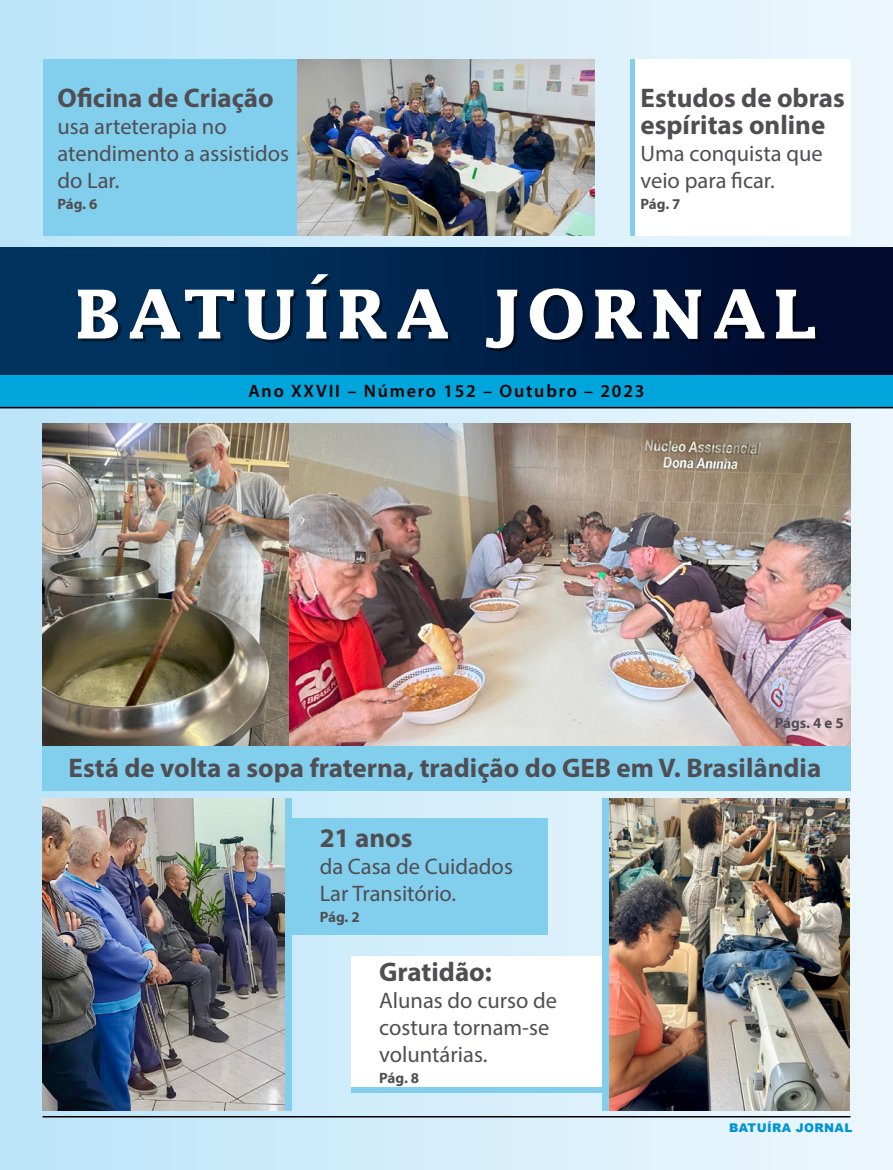
<style>
.page{position:relative;width:893px;height:1170px;background:#fff}
.page>*{position:absolute;margin:0;border:0;box-sizing:border-box;transform-origin:0 0}
.t1{font:700 27px/27px "Myriad Pro";color:#504e53}
.t2{font:22.5px/27px "Myriad Pro";color:#504e53}
.t3{font:600 18px "Myriad Pro";letter-spacing:.1em;color:#000}
.t4{font:700 15px "Myriad Pro";color:#504e53}
.t5{font:900 12px "Arial";letter-spacing:.035em;color:#0094d2}
</style>
<div class="page">
<div style="left:0;top:407px;width:893px;height:762px;background:linear-gradient(to right,#bae2f7,#ebf5fa)"></div>
<div style="left:351px;top:956px;width:253px;height:133px;background:#fff"></div>
<div style="left:351px;top:1087px;width:253px;height:5px;background:#82cfed"></div>
<div style="left:288px;top:818px;width:260px;height:116px;background:#82cfed"></div>
<img style="left:42px;top:423px;width:808px;height:323px">
<div style="left:0;top:0;width:893px;height:264px;background:linear-gradient(to right,#bbe4f9,#edf7fd)"></div>
<div style="left:634px;top:60px;width:216px;height:176px;background:#fff"></div>
<div style="left:43px;top:60px;width:255px;height:176px;background:#82cfed"></div>
<div style="left:0;top:375px;width:893px;height:32px;background:#00a5db"></div>
<hr style="left:0;top:407px;width:893px;height:1px;background:#000">
<div style="left:0;top:247px;width:893px;height:128px;background:linear-gradient(to right,#003a68,#00092b)"></div>
<svg style="left:78px;top:289px;width:43px;height:52px"></svg>
<svg style="left:130px;top:289px;width:107px;height:52px"></svg>
<svg style="left:245px;top:289px;width:52px;height:54px"></svg>
<svg style="left:306px;top:274px;width:26px;height:67px"></svg>
<svg style="left:340px;top:289px;width:50px;height:52px"></svg>
<svg style="left:397px;top:289px;width:54px;height:52px"></svg>
<svg style="left:486px;top:289px;width:34px;height:62px"></svg>
<svg style="left:530px;top:288px;width:56px;height:55px"></svg>
<svg style="left:595px;top:289px;width:50px;height:52px"></svg>
<svg style="left:653px;top:289px;width:51px;height:53px"></svg>
<svg style="left:714px;top:289px;width:54px;height:52px"></svg>
<svg style="left:776px;top:289px;width:42px;height:52px"></svg>
<hr style="left:43px;top:1115px;width:807px;height:2px;background:#000">
<hr style="left:630px;top:60px;width:4px;height:176px;background:#82cfed">
<img style="left:42px;top:798px;width:243px;height:312px">
<img style="left:609px;top:798px;width:241px;height:312px">
<div style="left:285px;top:798px;width:6px;height:312px;background:#82cfed"></div>
<div style="left:602px;top:798px;width:7px;height:312px;background:#82cfed"></div>
<div style="left:42px;top:746px;width:808px;height:44px;background:#82cfed"></div>
<img style="left:297px;top:60px;width:297px;height:176px">
<p class="t1" style="left:57px;top:84px;width:218px">Oficina de Criação</p>
<p class="t2" style="left:57px;top:113px;width:233px">usa arteterapia no atendimento a assistidos do Lar.</p>
<p class="t4" style="left:57px;top:194px;width:42px">Pág. 6</p>
<p class="t1" style="left:640px;top:84px;width:206px">Estudos de obras espíritas online</p>
<p class="t2" style="left:640px;top:140px;width:184px">Uma conquista que veio para ficar.</p>
<p class="t4" style="left:640px;top:194px;width:42px">Pág. 7</p>
<p class="t3" style="left:248px;top:379px;width:398px">Ano XXVII – Número 152 – Outubro – 2023</p>
<p class="t4" style="left:775px;top:712px;width:71px">Págs. 4 e 5</p>
<p class="t1" style="left:69px;top:753px;width:754px">Está de volta a sopa fraterna, tradição do GEB em V. Brasilândia</p>
<p class="t1" style="left:320px;top:823px;width:94px">21 anos</p>
<p class="t2" style="left:320px;top:852px;width:195px">da Casa de Cuidados<br>Lar Transitório.</p>
<p class="t4" style="left:320px;top:906px;width:42px">Pág. 2</p>
<p class="t1" style="left:379px;top:957px;width:114px">Gratidão:</p>
<p class="t2" style="left:379px;top:986px;width:180px">Alunas do curso de costura tornam-se voluntárias.</p>
<p class="t4" style="left:379px;top:1067px;width:42px">Pág. 8</p>
<p class="t5" style="left:729px;top:1118px;width:125px">BATUÍRA JORNAL</p>
</div>
